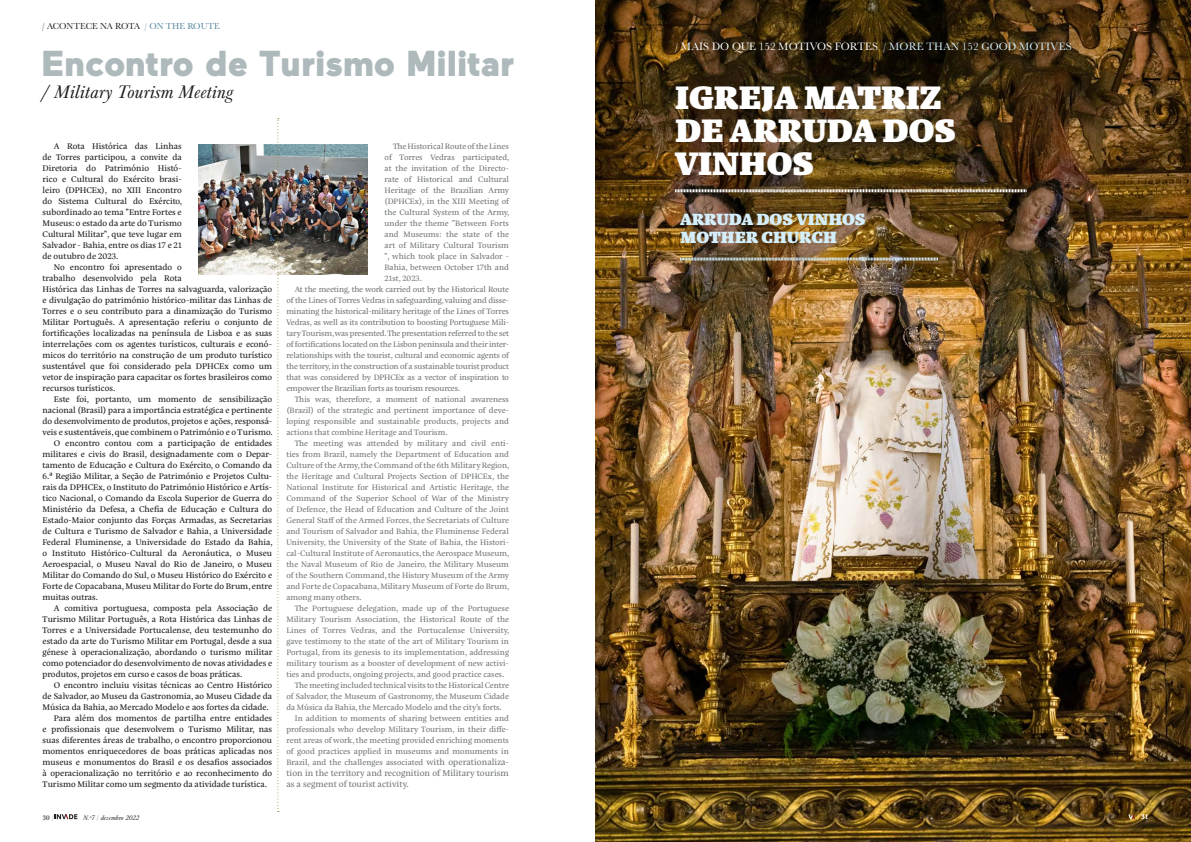
<style>
.page{position:relative;width:1191px;height:842px;background:#fff}
.page>*{position:absolute;margin:0;border:0;box-sizing:border-box;transform-origin:0 0}
.t1{font:900 36px/33px "Lumin Display";color:#fff}
.t2{font:900 36px "Maax";color:#aeb9bb}
.t3{font:italic 19px "Baskerville URW";color:#231f20}
.t4{font:900 18px/18px "Lumin Display";color:#d4effb}
.t5{font:11px "Baskerville URW";color:#fff}
.t6{font:9px "Baskerville URW";color:#231f20}
.Normal_ENG{font:8.7px/11px "Eskorte Latin";color:#75797b}
.t7{font:8.4px/11px "Eskorte Latin";color:#231f20;text-align:justify}
.Normal_ENG-2{font:8px/11px "Eskorte Latin";color:#75797b;text-align:justify}
.t8{font:italic 7px "Baskerville URW";color:#231f20}
.t9{font:500 7px "Baskerville URW";color:#231f20}
.t10{font:500 7px "Baskerville URW";color:#fff}
.s1{color:#53859a}
.s2{font-size:8.7px}
.s3{color:#d4effb}
.s4{font-family:"Laca";font-weight:200}
.s5{font-family:"Laca";font-weight:200;font-style:normal}
</style>
<div class="page">
<img style="left:199px;top:145px;width:168px;height:130px">
<img style="left:595px;top:0;width:596px;height:842px">
<svg style="left:675px;top:189px;width:351px;height:4px"></svg>
<svg style="left:277px;top:118px;width:2px;height:694px"></svg>
<svg style="left:55px;top:814px;width:22px;height:5px"></svg>
<svg style="left:1128px;top:814px;width:7px;height:5px"></svg>
<svg style="left:680px;top:258px;width:258px;height:3px"></svg>
<p class="t6" style="left:43px;top:20px;width:179px">/ ACONTECE NA ROTA <span class="s1">/ ON THE ROUTE</span></p>
<p class="t2" style="left:42px;top:43px;width:474px">Encontro de Turismo Militar</p>
<p class="t3" style="left:42px;top:81px;width:193px">/ Military Tourism Meeting</p>
<p class="t7" style="left:43px;top:140px;width:141px;text-indent:11px">A Rota Histórica das Linhas de Torres participou, a convite da Diretoria do Património Histó&shy;rico e Cultural do Exército brasi&shy;leiro (DPHCEx), no XIII Encontro do Sistema Cultural do Exército, subordinado ao tema "Entre Fortes e Museus: o estado da arte do Turismo Cultural Militar", que teve lugar em Salvador - Bahia, entre os dias 17 e 21 de outubro de 2023.</p>
<p class="t7" style="left:43px;top:261px;width:231px;text-align:left;text-indent:11px">No encontro foi apresentado o<br>trabalho desenvolvido pela Rota<br>Histórica das Linhas de Torres na salvaguarda, valorização e divulgação do património histórico-militar das Linhas de Torres e o seu contributo para a dinamização do Turismo Militar Português. A apresentação referiu o conjunto de fortificações localizadas na península de Lisboa e as suas interrelações com os agentes turísticos, culturais e econó&shy;micos do território na construção de um produto turístico sustentável que foi considerado pela DPHCEx como um vetor de inspiração para capacitar os fortes brasileiros como recursos turísticos.</p>
<p class="t7" style="left:43px;top:393px;width:232px;text-indent:11px">Este foi, portanto, um momento de sensibilização nacional (Brasil) para a importância estratégica e pertinente do desenvolvimento de produtos, projetos e ações, responsá&shy;veis e sustentáveis, que combinem o Património e o Turismo.</p>
<p class="t7" style="left:43px;top:437px;width:232px;text-indent:11px">O encontro contou com a participação de entidades militares e civis do Brasil, designadamente com o Depar&shy;tamento de Educação e Cultura do Exército, o Comando da 6.ª Região Militar, a Seção de Património e Projetos Cultu&shy;rais da DPHCEx, o Instituto do Património Histórico e Artís&shy;tico Nacional, o Comando da Escola Superior de Guerra do Ministério da Defesa, a Chefia de Educação e Cultura do Estado-Maior conjunto das Forças Armadas, as Secretarias de Cultura e Turismo de Salvador e Bahia, a Universidade Federal Fluminense, a Universidade do Estado da Bahia, o Instituto Histórico-Cultural da Aeronáutica, o Museu Aeroespacial, o Museu Naval do Rio de Janeiro, o Museu Militar do Comando do Sul, o Museu Histórico do Exército e Forte de Copacabana, Museu Militar do Forte do Brum, entre muitas outras.</p>
<p class="t7" style="left:43px;top:602px;width:231px;text-indent:11px">A comitiva portuguesa, composta pela Associação de Turismo Militar Português, a Rota Histórica das Linhas de Torres e a Universidade Portucalense, deu testemunho do estado da arte do Turismo Militar em Portugal, desde a sua génese à operacionalização, abordando o turismo militar como potenciador do desenvolvimento de novas atividades e produtos, projetos em curso e casos de boas práticas.</p>
<p class="t7" style="left:43px;top:679px;width:231px;text-indent:11px">O encontro incluiu visitas técnicas ao Centro Histórico de Salvador, ao Museu da Gastronomia, ao Museu Cidade da Música da Bahia, ao Mercado Modelo e aos fortes da cidade.</p>
<p class="t7" style="left:43px;top:712px;width:231px;text-indent:11px">Para além dos momentos de partilha entre entidades e profissionais que desenvolvem o Turismo Militar, nas suas diferentes áreas de trabalho, o encontro proporcionou momentos enriquecedores de boas práticas aplicadas nos museus e monumentos do Brasil e os desafios associados à operacionalização no território e ao reconhecimento do Turismo Militar como um segmento da atividade turística.</p>
<p class="Normal_ENG-2" style="left:384px;top:140px;width:126px;text-indent:9px">The Historical Route of the Lines of Torres Vedras participated, at the invitation of the Directo&shy;rate of Historical and Cultural Heritage of the Brazilian Army (DPHCEx), in the XIII Meeting of the Cultural System of the Army, under the theme "Between Forts and Museums: the state of the art of Military Cultural Tourism ", which took place in Salvador - Bahia, between October 17th and 21st, 2023.</p>
<p class="Normal_ENG-2" style="left:286px;top:283px;width:224px;text-indent:9px">At the meeting, the work carried out by the Historical Route of the Lines of Torres Vedras in safeguarding, valuing and disse&shy;minating the historical-military heritage of the Lines of Torres Vedras, as well as its contribution to boosting Portuguese Mili&shy;tary Tourism, was presented. The presentation referred to the set of fortifications located on the Lisbon peninsula and their inter&shy;relationships with the tourist, cultural and economic agents of the territory, in the construction of a sustainable tourist product that was considered by DPHCEx as a vector of inspiration to empower the Brazilian forts as tourism resources.</p>
<p class="Normal_ENG-2" style="left:286px;top:393px;width:224px;text-indent:9px">This was, therefore, a moment of national awareness (Brazil) of the strategic and pertinent importance of deve&shy;loping responsible and sustainable products, projects and actions that combine Heritage and Tourism.</p>
<p class="Normal_ENG-2" style="left:286px;top:437px;width:225px;text-indent:9px">The meeting was attended by military and civil enti&shy;ties from Brazil, namely the Department of Education and Culture of the Army, the Command of the 6th Military Region, the Heritage and Cultural Projects Section of DPHCEx, the National Institute for Historical and Artistic Heritage, the Command of the Superior School of War of the Ministry of Defence, the Head of Education and Culture of the Joint General Staff of the Armed Forces, the Secretariats of Culture and Tourism of Salvador and Bahia, the Fluminense Federal University, the University of the State of Bahia, the Histori&shy;cal-Cultural Institute of Aeronautics, the Aerospace Museum, the Naval Museum of Rio de Janeiro, the Military Museum of the Southern Command, the History Museum of the Army and Forte de Copacabana, Military Museum of Forte do Brum, among many others.</p>
<p class="Normal_ENG-2" style="left:286px;top:602px;width:225px;text-indent:9px">The Portuguese delegation, made up of the Portuguese Military Tourism Association, the Historical Route of the Lines of Torres Vedras, and the Portucalense University, gave testimony to the state of the art of Military Tourism in Portugal, from its genesis to its implementation, addressing military tourism as a booster of development of new activi&shy;ties and products, ongoing projects, and good practice cases.</p>
<p class="Normal_ENG-2" style="left:286px;top:679px;width:224px;text-indent:9px">The meeting included technical visits to the Historical Centre of Salvador, the Museum of Gastronomy, the Museum Cidade da Música da Bahia, the Mercado Modelo and the city's forts.</p>
<p class="Normal_ENG-2" style="left:286px;top:712px;width:224px;text-indent:9px">In addition to moments of sharing between entities and professionals who develop Military Tourism, in their diffe&shy;rent areas of work, the meeting provided enriching moments of good practices applied in museums and monuments in Brazil, and the challenges associated <span class="s2">with operationaliza-</span></p>
<p class="Normal_ENG" style="left:286px;top:767px;width:224px">tion in the territory and recognition of Military tourism as a segment of tourist activity.</p>
<p class="t5" style="left:675px;top:39px;width:398px">/ MAIS DO QUE 152 MOTIVOS FORTES <span class="s3">/ MORE THAN 152 GOOD MOTIVES</span></p>
<p class="t1" style="left:675px;top:80px;width:282px">IGREJA MATRIZ<br>DE ARRUDA DOS<br>VINHOS</p>
<p class="t4" style="left:680px;top:210px;width:187px">ARRUDA DOS VINHOS<br>MOTHER CHURCH</p>
<p class="t9" style="left:43px;top:812px;width:13px">30 <span class="s4">/</span></p>
<p class="t8" style="left:83px;top:813px;width:58px">N.º7 <span class="s5">/</span> dezembro 2022</p>
<p class="t10" style="left:1136px;top:812px;width:13px"><span class="s4">/</span> 31</p>
</div>
